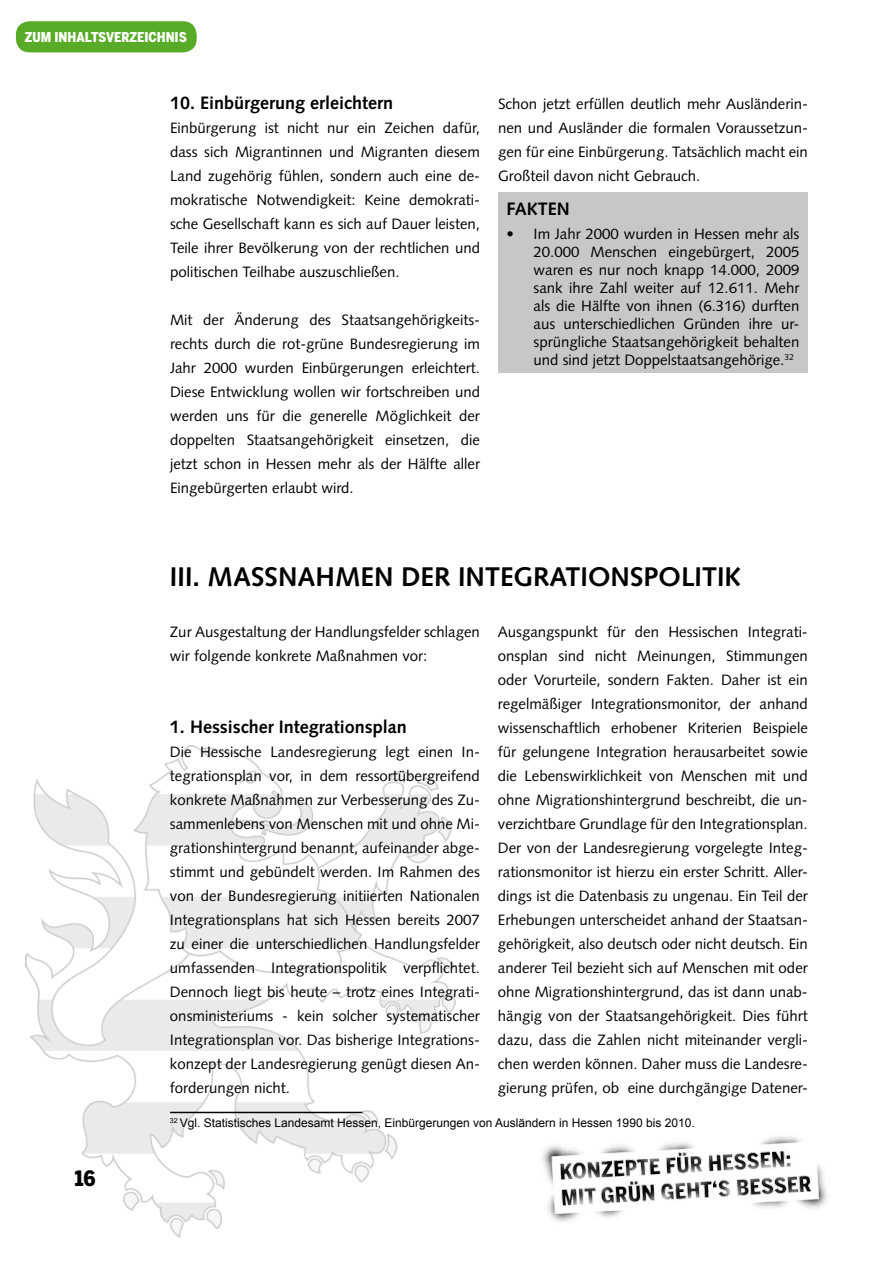
<style>
.page{position:relative;width:893px;height:1263px;background:#fff}
.page>*{position:absolute;margin:0;border:0;box-sizing:border-box;transform-origin:0 0}
.t1{font:700 27px "Gruene Syntax";color:#000}
.t2{font:900 21px "Benton Sans Cond";color:#000}
.t3{font:700 18px "Gruene Syntax";color:#000}
.t4{font:15px/24px "Gruene Syntax";color:#000;text-align:justify}
.t5{font:900 13.5px "Benton Sans Cond";color:#fff}
.t6{font:12px "Arial";color:#000}
</style>
<div class="page">
<img style="left:26px;top:746px;width:429px;height:491px">
<img style="left:542px;top:1136px;width:285px;height:86px">
<div style="left:498px;top:192px;width:310px;height:181px;background:#c6c7c8"></div>
<hr style="left:170px;top:1112px;width:192px;height:1px;background:#000">
<div style="left:16px;top:21px;width:181px;height:31px;background:#57ab27;border-radius:14px"></div>
<p class="t5" style="left:25px;top:29px;width:164px">ZUM INHALTSVERZEICHNIS</p>
<p class="t3" style="left:170px;top:93px;width:225px">10. Einbürgerung erleichtern</p>
<p class="t4" style="left:170px;top:116px;width:311px">Einbürgerung ist nicht nur ein Zeichen dafür, dass sich Migrantinnen und Migranten diesem Land zugehörig fühlen, sondern auch eine de&shy;mokratische Notwendigkeit: Keine demokrati&shy;sche Gesellschaft kann es sich auf Dauer leisten, Teile ihrer Bevölkerung von der rechtlichen und politischen Teilhabe auszuschließen.</p>
<p class="t4" style="left:170px;top:308px;width:311px">Mit der Änderung des Staatsangehörigkeits&shy;rechts durch die rot-grüne Bundesregierung im Jahr 2000 wurden Einbürgerungen erleichtert.<br>Diese Entwicklung wollen wir fortschreiben und werden uns für die generelle Möglichkeit der doppelten Staatsangehörigkeit einsetzen, die jetzt schon in Hessen mehr als der Hälfte aller Eingebürgerten erlaubt wird.</p>
<p class="t4" style="left:498px;top:92px;width:311px">Schon jetzt erfüllen deutlich mehr Ausländerin&shy;nen und Ausländer die formalen Voraussetzun&shy;gen für eine Einbürgerung. Tatsächlich macht ein Großteil davon nicht Gebrauch.</p>
<p class="t3" style="left:506px;top:198px;width:62px">FAKTEN</p>
<p class="t4" style="left:533px;top:224px;width:267px;line-height:18px;text-indent:-27px">• Im Jahr 2000 wurden in Hessen mehr als 20.000 Menschen eingebürgert, 2005 waren es nur noch knapp 14.000, 2009 sank ihre Zahl weiter auf 12.611. Mehr als die Hälfte von ihnen (6.316) durften aus unterschiedlichen Gründen ihre ur&shy;sprüngliche Staatsangehörigkeit behalten und sind jetzt Doppelstaatsangehörige.<sup>32</sup></p>
<h1 class="t1" style="left:170px;top:561px;width:559px">III. MaSSnahmen der Integrationspolitik</h1>
<p class="t4" style="left:170px;top:620px;width:311px">Zur Ausgestaltung der Handlungsfelder schlagen wir folgende konkrete Maßnahmen vor:</p>
<p class="t4" style="left:498px;top:620px;width:311px">Ausgangspunkt für den Hessischen Integrati&shy;onsplan sind nicht Meinungen, Stimmungen oder Vorurteile, sondern Fakten. Daher ist ein regelmäßiger Integrationsmonitor, der anhand wissenschaftlich erhobener Kriterien Beispiele für gelungene Integration herausarbeitet sowie die Lebenswirklichkeit von Menschen mit und ohne Migrationshintergrund beschreibt, die un&shy;verzichtbare Grundlage für den Integrationsplan.<br>Der von der Landesregierung vorgelegte Integ&shy;rationsmonitor ist hierzu ein erster Schritt. Aller&shy;dings ist die Datenbasis zu ungenau. Ein Teil der Erhebungen unterscheidet anhand der Staatsan&shy;gehörigkeit, also deutsch oder nicht deutsch. Ein anderer Teil bezieht sich auf Menschen mit oder ohne Migrationshintergrund, das ist dann unab&shy;hängig von der Staatsangehörigkeit. Dies führt dazu, dass die Zahlen nicht miteinander vergli&shy;chen werden können. Daher muss die Landesre&shy;gierung prüfen, ob eine durchgängige Datener-</p>
<p class="t3" style="left:170px;top:717px;width:238px">1. Hessischer Integrationsplan</p>
<p class="t4" style="left:170px;top:740px;width:311px">Die Hessische Landesregierung legt einen In&shy;tegrationsplan vor, in dem ressortübergreifend konkrete Maßnahmen zur Verbesserung des Zu&shy;sammenlebens von Menschen mit und ohne Mi&shy;grationshintergrund benannt, aufeinander abge&shy;stimmt und gebündelt werden. Im Rahmen des von der Bundesregierung initiierten Nationalen Integrationsplans hat sich Hessen bereits 2007 zu einer die unterschiedlichen Handlungsfelder umfassenden Integrationspolitik verpflichtet.<br>Dennoch liegt bis heute – trotz eines Integrati&shy;onsministeriums - kein solcher systematischer Integrationsplan vor. Das bisherige Integrations&shy;konzept der Landesregierung genügt diesen An&shy;forderungen nicht.</p>
<h2 class="t2" style="left:75px;top:1166px;width:22px">16</h2>
<p class="t6" style="left:170px;top:1115px;width:526px"><sup>32</sup> Vgl. Statistisches Landesamt Hessen, Einbürgerungen von Ausländern in Hessen 1990 bis 2010.</p>
</div>
